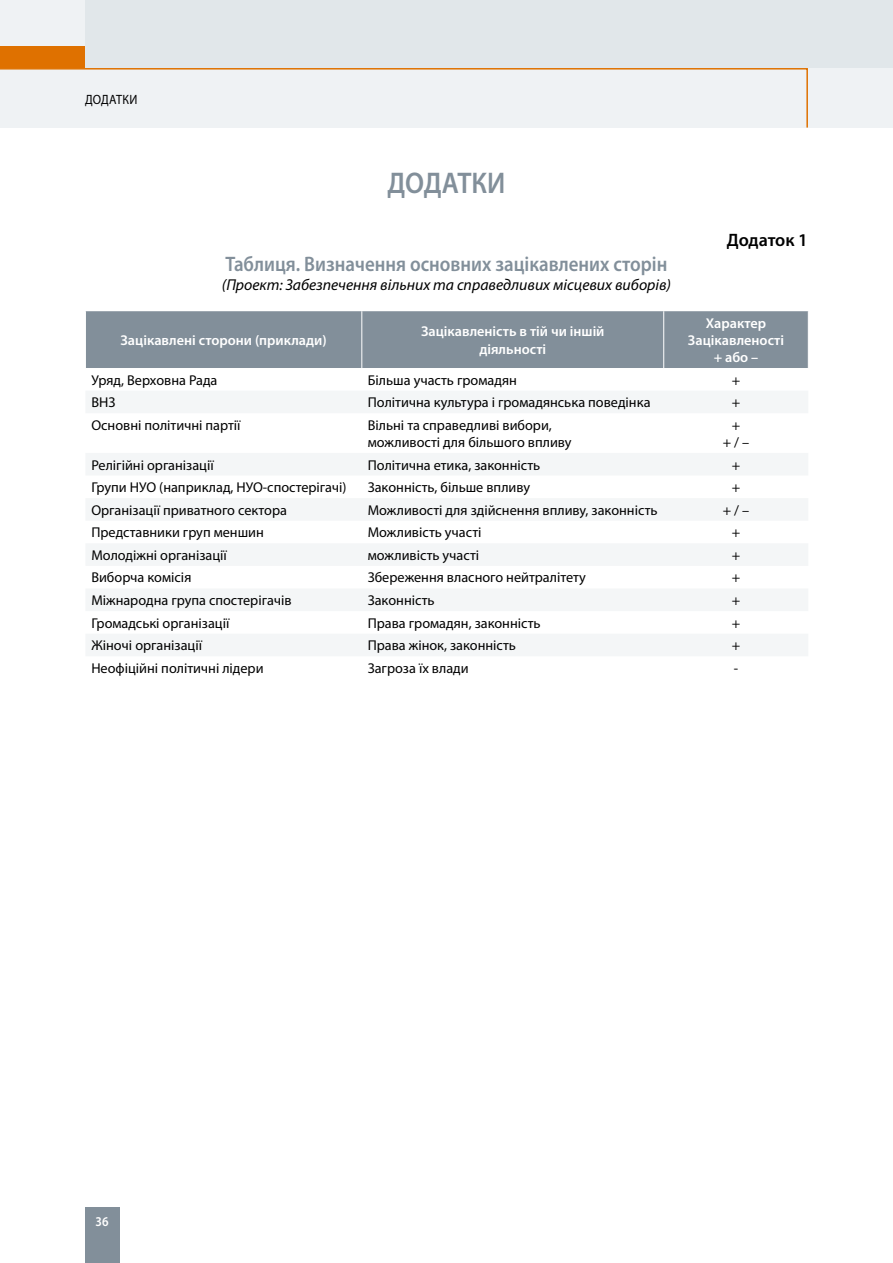
<style>
.page{position:relative;width:893px;height:1263px;background:#fff}
.page>*{position:absolute;margin:0;border:0;box-sizing:border-box;transform-origin:0 0}
.t1{font:600 30px "Myriad Pro";letter-spacing:-.005em;color:#828f9a;scale:.9 1}
.t2{font:600 21px "Myriad Pro";color:#828f9a;scale:.9 1}
.t3{font:600 18px "Myriad Pro";letter-spacing:-.01em;color:#000}
.t4{font:italic 15.75px "Myriad Pro";color:#000}
.t5{font:14.25px/17.1px "Myriad Pro";color:#000}
.t6{font:600 14.25px/17.1px "Myriad Pro";color:#fff;text-align:center}
.t7{font:13.5px "Myriad Pro";letter-spacing:.015em;color:#000;scale:.9 1}
.t8{font:600 13.5px "Myriad Pro";color:#fff;scale:.9 1}
</style>
<div class="page">
<div style="left:0;top:0;width:893px;height:128px;background:#eff2f4"></div>
<div style="left:85px;top:0;width:808px;height:68px;background:#e1e7ea"></div>
<div style="left:0;top:47px;width:85px;height:21px;background:#df7100"></div>
<div style="left:85px;top:1208px;width:34px;height:55px;background:#828f9a"></div>
<svg style="left:0;top:68px;width:808px;height:60px"></svg>
<div style="left:86px;top:311px;width:722px;height:57px;background:#828f9a"></div>
<svg style="left:86px;top:391px;width:722px;height:265px"></svg>
<hr style="left:361px;top:311px;width:1px;height:57px;background:#fff">
<hr style="left:663px;top:311px;width:1px;height:57px;background:#fff">
<p class="t7" style="left:85px;top:92px;width:60px">ДОДАТКИ</p>
<h1 class="t1" style="left:388px;top:163px;width:132px">ДОДАТКИ</h1>
<h2 class="t2" style="left:226px;top:251px;width:492px">Таблиця. Визначення основних зацікавлених сторін</h2>
<p class="t4" style="left:222px;top:275px;width:451px">(Проект: Забезпечення вільних та справедливих місцевих виборів)</p>
<p class="t3" style="left:727px;top:228px;width:83px">Додаток 1</p>
<p class="t6" style="left:121px;top:331px;width:208px">Зацікавлені сторони (приклади)</p>
<p class="t6" style="left:421px;top:323px;width:185px">Зацікавленість в тій чи іншій діяльності</p>
<p class="t6" style="left:688px;top:314px;width:98px">Характер<br>Зацікавленості + або –</p>
<p class="t5" style="left:91px;top:371px;width:128px">Уряд, Верховна Рада</p>
<p class="t5" style="left:368px;top:371px;width:151px">Більша участь громадян</p>
<p class="t5" style="left:732px;top:371px;width:10px">+</p>
<p class="t5" style="left:91px;top:394px;width:26px">ВНЗ</p>
<p class="t5" style="left:368px;top:394px;width:284px">Політична культура і громадянська поведінка</p>
<p class="t5" style="left:732px;top:394px;width:10px">+</p>
<p class="t5" style="left:91px;top:416px;width:151px">Основні політичні партії</p>
<p class="t5" style="left:368px;top:416px;width:205px">Вільні та справедливі вибори, можливості для більшого впливу</p>
<p class="t5" style="left:723px;top:416px;width:28px;text-align:center">+<br>+ / –</p>
<p class="t5" style="left:91px;top:456px;width:124px">Релігійні організації</p>
<p class="t5" style="left:368px;top:456px;width:174px">Політична етика, законність</p>
<p class="t5" style="left:732px;top:456px;width:10px">+</p>
<p class="t5" style="left:91px;top:479px;width:257px">Групи НУО (наприклад, НУО-спостерігачі)</p>
<p class="t5" style="left:368px;top:479px;width:164px">Законність, більше впливу</p>
<p class="t5" style="left:732px;top:479px;width:10px">+</p>
<p class="t5" style="left:91px;top:501px;width:197px">Організації приватного сектора</p>
<p class="t5" style="left:368px;top:501px;width:291px">Можливості для здійснення впливу, законність</p>
<p class="t5" style="left:723px;top:501px;width:28px">+ / –</p>
<p class="t5" style="left:91px;top:524px;width:174px">Представники груп меншин</p>
<p class="t5" style="left:368px;top:524px;width:115px">Можливість участі</p>
<p class="t5" style="left:732px;top:524px;width:10px">+</p>
<p class="t5" style="left:91px;top:546px;width:137px">Молодіжні організації</p>
<p class="t5" style="left:368px;top:546px;width:113px">можливість участі</p>
<p class="t5" style="left:732px;top:546px;width:10px">+</p>
<p class="t5" style="left:91px;top:569px;width:102px">Виборча комісія</p>
<p class="t5" style="left:368px;top:569px;width:220px">Збереження власного нейтралітету</p>
<p class="t5" style="left:732px;top:569px;width:10px">+</p>
<p class="t5" style="left:91px;top:591px;width:202px">Міжнародна група спостерігачів</p>
<p class="t5" style="left:368px;top:591px;width:68px">Законність</p>
<p class="t5" style="left:732px;top:591px;width:10px">+</p>
<p class="t5" style="left:91px;top:614px;width:139px">Громадські організації</p>
<p class="t5" style="left:368px;top:614px;width:174px">Права громадян, законність</p>
<p class="t5" style="left:732px;top:614px;width:10px">+</p>
<p class="t5" style="left:91px;top:637px;width:112px">Жіночі організації</p>
<p class="t5" style="left:368px;top:637px;width:150px">Права жінок, законність</p>
<p class="t5" style="left:732px;top:637px;width:10px">+</p>
<p class="t5" style="left:91px;top:659px;width:174px">Неофіційні політичні лідери</p>
<p class="t5" style="left:368px;top:659px;width:102px">Загроза їх влади</p>
<p class="t5" style="left:734px;top:659px;width:6px">-</p>
<p class="t8" style="left:96px;top:1213px;width:16px">36</p>
</div>
